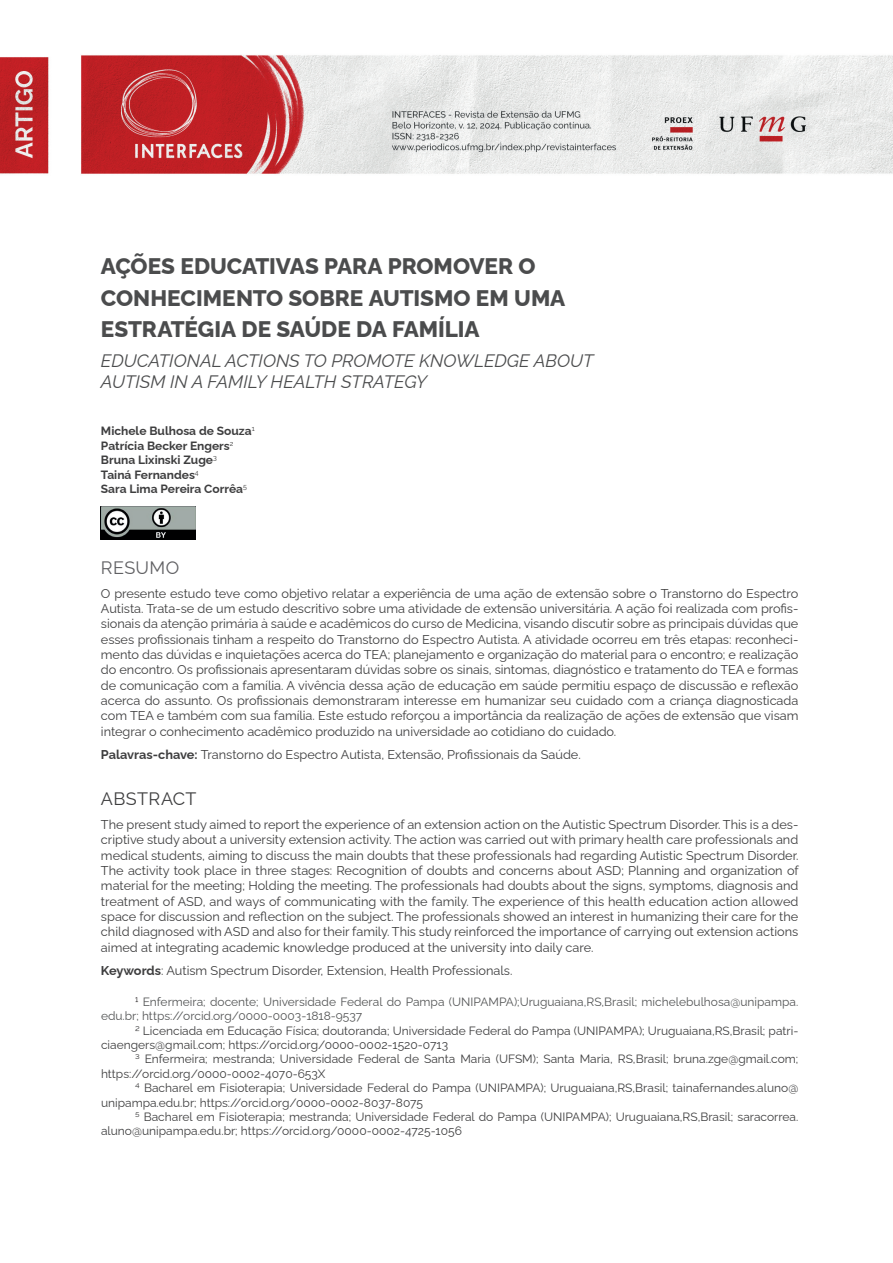
<style>
.page{position:relative;width:893px;height:1263px;background:#fff}
.page>*{position:absolute;margin:0;border:0;box-sizing:border-box;transform-origin:0 0}
.t1{font:800 22.5px/31.5px "Raleway";letter-spacing:-.005em;color:#4b4c4d}
.t2{font:italic 18px/21px "Raleway";color:#4b4c4d}
.t3{font:18px "Raleway";letter-spacing:.015em;color:#3e3e3f}
.t4{font:18px "Raleway";letter-spacing:.02em;color:#606063}
.t5{font:12.75px/15.3px "Raleway";color:#3e3e3f;text-align:justify}
.t6{font:12px/14.4px "Raleway";color:#3e3e3f}
.t7{font:12px/14.4px "Raleway";color:#545556}
.t8{font:700 12px/14.4px "Raleway";color:#3e3e3f}
.s1{font-weight:700}
.s2{color:#231f20}
</style>
<div class="page">
<img style="left:0;top:55px;width:893px;height:485px">
<img style="left:101px;top:506px;width:95px;height:33px">
<h1 class="t1" style="left:101px;top:248px;width:466px">AÇÕES EDUCATIVAS PARA PROMOVER O<br>CONHECIMENTO SOBRE AUTISMO EM UMA<br>ESTRATÉGIA DE SAÚDE DA FAMÍLIA</h1>
<h2 class="t2" style="left:101px;top:348px;width:494px">EDUCATIONAL ACTIONS TO PROMOTE KNOWLEDGE ABOUT<br>AUTISM IN A FAMILY HEALTH STRATEGY</h2>
<p class="t8" style="left:101px;top:423px;width:155px">Michele Bulhosa de Souza<sup>1<br></sup>Patrícia Becker Engers<sup>2<br></sup>Bruna Lixinski Zuge<sup>3<br></sup>Tainá Fernandes<sup>4<br></sup>Sara Lima Pereira Corrêa<sup>5</sup></p>
<h2 class="t4" style="left:101px;top:553px;width:80px">RESUMO</h2>
<p class="t5" style="left:101px;top:584px;width:699px">O presente estudo teve como objetivo relatar a experiência de uma ação de extensão sobre o Transtorno do Espectro Autista. Trata-se de um estudo descritivo sobre uma atividade de extensão universitária. A ação foi realizada com profis&shy;sionais da atenção primária à saúde e acadêmicos do curso de Medicina, visando discutir sobre as principais dúvidas que esses profissionais tinham a respeito do Transtorno do Espectro Autista. A atividade ocorreu em três etapas: reconheci&shy;mento das dúvidas e inquietações acerca do TEA; planejamento e organização do material para o encontro; e realização do encontro. Os profissionais apresentaram dúvidas sobre os sinais, sintomas, diagnóstico e tratamento do TEA e formas de comunicação com a família. A vivência dessa ação de educação em saúde permitiu espaço de discussão e reflexão acerca do assunto. Os profissionais demonstraram interesse em humanizar seu cuidado com a criança diagnosticada com TEA e também com sua família. Este estudo reforçou a importância da realização de ações de extensão que visam integrar o conhecimento acadêmico produzido na universidade ao cotidiano do cuidado.</p>
<p class="t5" style="left:101px;top:746px;width:481px"><span class="s1">Palavras-chave:</span> Transtorno do Espectro Autista, Extensão, Profissionais da Saúde.</p>
<h2 class="t3" style="left:101px;top:785px;width:97px">ABSTRACT</h2>
<p class="t5" style="left:101px;top:816px;width:699px">The present study aimed to report the experience of an extension action on the Autistic Spectrum Disorder. This is a des&shy;criptive study about a university extension activity. The action was carried out with primary health care professionals and medical students, aiming to discuss the main doubts that these professionals had regarding Autistic Spectrum Disorder.<br>The activity took place in three stages: Recognition of doubts and concerns about ASD; Planning and organization of material for the meeting; Holding the meeting. The professionals had doubts about the signs, symptoms, diagnosis and treatment of ASD, and ways of communicating with the family. The experience of this health education action allowed space for discussion and reflection on the subject. The professionals showed an interest in humanizing their care for the child diagnosed with ASD and also for their family. This study reinforced the importance of carrying out extension actions aimed at integrating academic knowledge produced at the university into daily care.</p>
<p class="t5" style="left:101px;top:962px;width:413px"><span class="s1">Keywords</span>: Autism Spectrum Disorder, Extension, Health Professionals.</p>
<p class="t7" style="left:101px;top:993px;width:699px;text-indent:34px"><span class="s2">1</span> Enfermeira; docente; Universidade Federal do Pampa (UNIPAMPA);Uruguaiana,RS,Brasil; michelebulhosa@unipampa. edu.br; https://orcid.org/0000-0003-1818-9537</p>
<p class="t6" style="left:101px;top:1022px;width:699px;text-indent:34px">2 Licenciada em Educação Física; doutoranda; Universidade Federal do Pampa (UNIPAMPA); Uruguaiana,RS,Brasil; patri&shy;ciaengers@gmail.com; https://orcid.org/0000-0002-1520-0713</p>
<p class="t6" style="left:101px;top:1051px;width:699px;text-indent:34px">3 Enfermeira; mestranda; Universidade Federal de Santa Maria (UFSM); Santa Maria, RS,Brasil; bruna.zge@gmail.com; https://orcid.org/0000-0002-4070-653X</p>
<p class="t6" style="left:101px;top:1079px;width:699px;text-indent:34px">4 Bacharel em Fisioterapia; Universidade Federal do Pampa (UNIPAMPA); Uruguaiana,RS,Brasil; tainafernandes.aluno@ unipampa.edu.br; https://orcid.org/0000-0002-8037-8075</p>
<p class="t6" style="left:101px;top:1108px;width:699px;text-indent:34px">5 Bacharel em Fisioterapia; mestranda; Universidade Federal do Pampa (UNIPAMPA); Uruguaiana,RS,Brasil; saracorrea. aluno@unipampa.edu.br; https://orcid.org/0000-0002-4725-1056</p>
</div>
